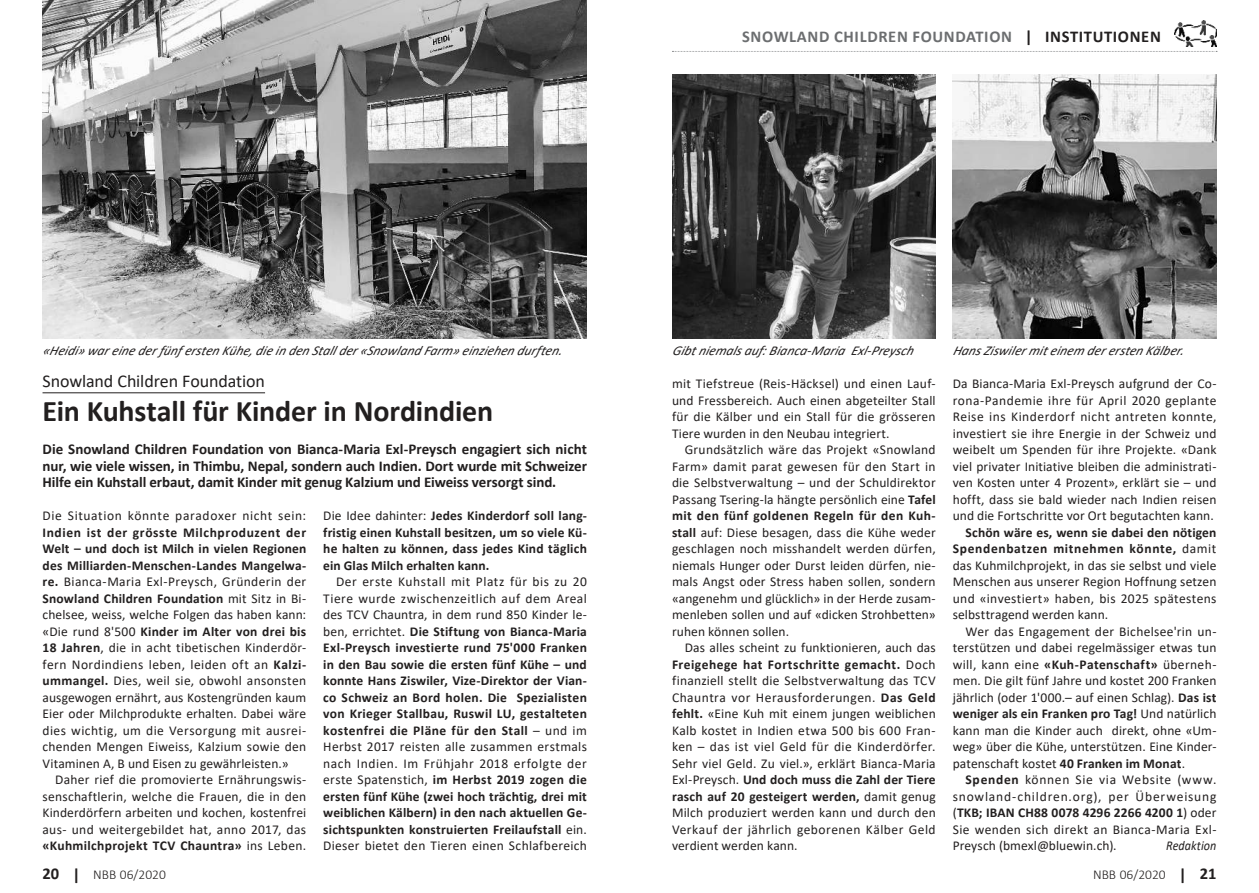
<style>
.page{position:relative;width:1259px;height:893px;background:#fff}
.page>*{position:absolute;margin:0;border:0;box-sizing:border-box;transform-origin:0 0}
.t1{font:700 30px "Calibri";letter-spacing:-.005em;color:#221f1f}
.t2{font:18px "Calibri";letter-spacing:-.005em;color:#221f1f}
.t3{font:700 16.5px "Calibri";letter-spacing:.04em;color:#6c6e70}
.t4{font:700 15px/16.5px "Calibri";letter-spacing:-.005em;color:#221f1f;text-align:justify}
.t5{font:13.5px/16.5px "Calibri";letter-spacing:.01em;color:#221f1f;text-align:justify}
.t6{font:700 13.5px/16.5px "Calibri";letter-spacing:.015em;color:#221f1f;text-align:justify}
.t7{font:italic 13.5px "Calibri";letter-spacing:.005em;color:#221f1f}
.t8{font:13.5px "Calibri";letter-spacing:.045em;color:#221f1f}
.t9{font:300 13.5px "Calibri";color:#221f1f}
.t10{font:italic 13.5px "Calibri";letter-spacing:.005em;color:#221f1f;scale:.9 1}
.s1{color:#221f1f}
.s2{font-weight:700}
.s3{font-weight:400}
.s4{font-weight:700;font-size:16.5px}
</style>
<div class="page">
<hr style="left:43px;top:393px;width:222px;height:1px;background:#221f1f">
<img style="left:43px;top:0;width:544px;height:339px">
<svg style="left:672px;top:51px;width:545px;height:1px"></svg>
<img style="left:1174px;top:21px;width:42px;height:26px">
<img style="left:672px;top:75px;width:263px;height:264px">
<img style="left:952px;top:75px;width:264px;height:264px">
<p class="t3" style="left:742px;top:30px;width:420px">SNOWLAND CHILDREN FOUNDATION <span class="s1">| INSTITUTIONEN</span></p>
<p class="t7" style="left:43px;top:346px;width:524px">«Heidi» wareine derfünf ersten Kühe, die in den Stall der«Snowland Farm» einziehen durften.</p>
<p class="t7" style="left:672px;top:346px;width:246px">Gibtniemalsauf:Bianca-Maria Exl-Preysch</p>
<p class="t7" style="left:952px;top:346px;width:235px">HansZiswilermiteinem derersten Kälber.</p>
<h2 class="t2" style="left:43px;top:373px;width:224px">Snowland Children Foundation</h2>
<h1 class="t1" style="left:43px;top:400px;width:452px">Ein Kuhstall für Kinder in Nordindien</h1>
<p class="t4" style="left:43px;top:442px;width:546px">Die Snowland Children Foundation von Bianca-Maria Exl-Preysch engagiert sich nicht nur, wie viele wissen, in Thimbu, Nepal, sondern auch Indien. Dort wurde mit Schweizer Hilfe ein Kuhstall erbaut, damit Kinder mit genug Kalzium und Eiweiss versorgt sind.</p>
<p class="t8" style="left:43px;top:510px;width:265px">Die Situation könnte paradoxer nicht sein:</p>
<p class="t5" style="left:43px;top:524px;width:265px"><span class="s2">Indien ist der grösste Milchproduzent der Welt – und doch ist Milch in vielen Regionen des Milliarden-Menschen-Landes Mangelwa&shy;re.</span> Bianca-Maria Exl-Preysch, Gründerin der <span class="s2">Snowland Children Foundation</span> mit Sitz in Bi&shy;chelsee, weiss, welche Folgen das haben kann: «Die rund 8'500 <span class="s2">Kinder im Alter von drei bis 18 Jahren</span>, die in acht tibetischen Kinderdör&shy;fern Nordindiens leben, leiden oft an <span class="s2">Kalzi&shy;ummangel.</span> Dies, weil sie, obwohl ansonsten ausgewogen ernährt, aus Kostengründen kaum Eier oder Milchprodukte erhalten. Dabei wäre dies wichtig, um die Versorgung mit ausrei&shy;chenden Mengen Eiweiss, Kalzium sowie den Vitaminen A, B und Eisen zu gewährleisten.»</p>
<p class="t5" style="left:43px;top:772px;width:265px;text-indent:13px">Daher rief die promovierte Ernährungswis&shy;senschaftlerin, welche die Frauen, die in den Kinderdörfern arbeiten und kochen, kostenfrei aus- und weitergebildet hat, anno 2017, das <span class="s2">«Kuhmilchprojekt TCV Chauntra»</span> ins Leben.</p>
<p class="t6" style="left:323px;top:509px;width:265px"><span class="s3">Die Idee dahinter:</span> Jedes Kinderdorf soll lang&shy;fristig einen Kuhstall besitzen, um so viele Kü&shy;he halten zu können, dass jedes Kind täglich ein Glas Milch erhalten kann.</p>
<p class="t6" style="left:323px;top:575px;width:265px;text-indent:13px"><span class="s3">Der erste Kuhstall mit Platz für bis zu 20<br>Tiere wurde zwischenzeitlich auf dem Areal des TCV Chauntra, in dem rund 850 Kinder le&shy;ben, errichtet.</span> Die Stiftung von Bianca-Maria Exl-Preysch investierte rund 75'000 Franken in den Bau sowie die ersten fünf Kühe – und konnte Hans Ziswiler, Vize-Direktor der Vian&shy;co Schweiz an Bord holen. Die Spezialisten von Krieger Stallbau, Ruswil LU, gestalteten kostenfrei die Pläne für den Stall <span class="s3">– und im Herbst 2017 reisten alle zusammen erstmals nach Indien. Im Frühjahr 2018 erfolgte der erste Spatenstich,</span> im Herbst 2019 zogen die ersten fünf Kühe (zwei hoch trächtig, drei mit weiblichen Kälbern) in den nach aktuellen Ge&shy;sichtspunkten konstruierten Freilaufstall <span class="s3">ein.<br>Dieser bietet den Tieren einen Schlafbereich</span></p>
<p class="t9" style="left:43px;top:870px;width:125px"><span class="s4">20 |</span> NBB 06/2020</p>
<p class="t5" style="left:672px;top:376px;width:265px">mit Tiefstreue (Reis-Häcksel) und einen Lauf&shy;und Fressbereich. Auch einen abgeteilter Stall für die Kälber und ein Stall für die grösseren Tiere wurden in den Neubau integriert.</p>
<p class="t5" style="left:672px;top:442px;width:265px;text-indent:13px">Grundsätzlich wäre das Projekt «Snowland Farm» damit parat gewesen für den Start in die Selbstverwaltung – und der Schuldirektor Passang Tsering-la hängte persönlich eine <span class="s2">Tafel mit den fünf goldenen Regeln für den Kuh&shy;stall</span> auf: Diese besagen, dass die Kühe weder geschlagen noch misshandelt werden dürfen, niemals Hunger oder Durst leiden dürfen, nie&shy;mals Angst oder Stress haben sollen, sondern «angenehm und glücklich» in der Herde zusam&shy;menleben sollen und auf «dicken Strohbetten» ruhen können sollen.</p>
<p class="t5" style="left:672px;top:640px;width:265px;text-indent:13px">Das alles scheint zu funktionieren, auch das <span class="s2">Freigehege hat Fortschritte gemacht.</span> Doch finanziell stellt die Selbstverwaltung das TCV Chauntra vor Herausforderungen. <span class="s2">Das Geld fehlt.</span> «Eine Kuh mit einem jungen weiblichen Kalb kostet in Indien etwa 500 bis 600 Fran&shy;ken – das ist viel Geld für die Kinderdörfer.<br>Sehr viel Geld. Zu viel.», erklärt Bianca-Maria Exl-Preysch. <span class="s2">Und doch muss die Zahl der Tiere rasch auf 20 gesteigert werden,</span> damit genug Milch produziert werden kann und durch den Verkauf der jährlich geborenen Kälber Geld verdient werden kann.</p>
<p class="t5" style="left:952px;top:376px;width:265px">Da Bianca-Maria Exl-Preysch aufgrund der Co&shy;rona-Pandemie ihre für April 2020 geplante Reise ins Kinderdorf nicht antreten konnte, investiert sie ihre Energie in der Schweiz und weibelt um Spenden für ihre Projekte. «Dank viel privater Initiative bleiben die administrati&shy;ven Kosten unter 4 Prozent», erklärt sie – und hofft, dass sie bald wieder nach Indien reisen und die Fortschritte vor Ort begutachten kann.</p>
<p class="t5" style="left:952px;top:524px;width:265px;text-indent:13px"><span class="s2">Schön wäre es, wenn sie dabei den nötigen Spendenbatzen mitnehmen könnte,</span> damit das Kuhmilchprojekt, in das sie selbst und viele Menschen aus unserer Region Hoffnung setzen und «investiert» haben, bis 2025 spätestens selbsttragend werden kann.</p>
<p class="t5" style="left:952px;top:623px;width:265px;text-indent:13px">Wer das Engagement der Bichelsee'rin un&shy;terstützen und dabei regelmässiger etwas tun will, kann eine <span class="s2">«Kuh-Patenschaft»</span> überneh&shy;men. Die gilt fünf Jahre und kostet 200 Franken jährlich (oder 1'000.– auf einen Schlag). <span class="s2">Das ist weniger als ein Franken pro Tag!</span> Und natürlich kann man die Kinder auch direkt, ohne «Um&shy;weg» über die Kühe, unterstützen. Eine Kinder&shy;patenschaft kostet <span class="s2">40 Franken im Monat</span>.</p>
<p class="t5" style="left:952px;top:772px;width:265px;text-indent:13px"><span class="s2">Spenden</span> können Sie via Website (www. snowland-children.org), per Überweisung (<span class="s2">TKB; IBAN CH88 0078 4296 2266 4200 1</span>) oder Sie wenden sich direkt an Bianca-Maria Exl-Preysch (bmexl@bluewin.ch).</p>
<p class="t10" style="left:1166px;top:841px;width:58px">Redaktion</p>
<p class="t9" style="left:1093px;top:870px;width:125px">NBB 06/2020 <span class="s4">| 21</span></p>
</div>
